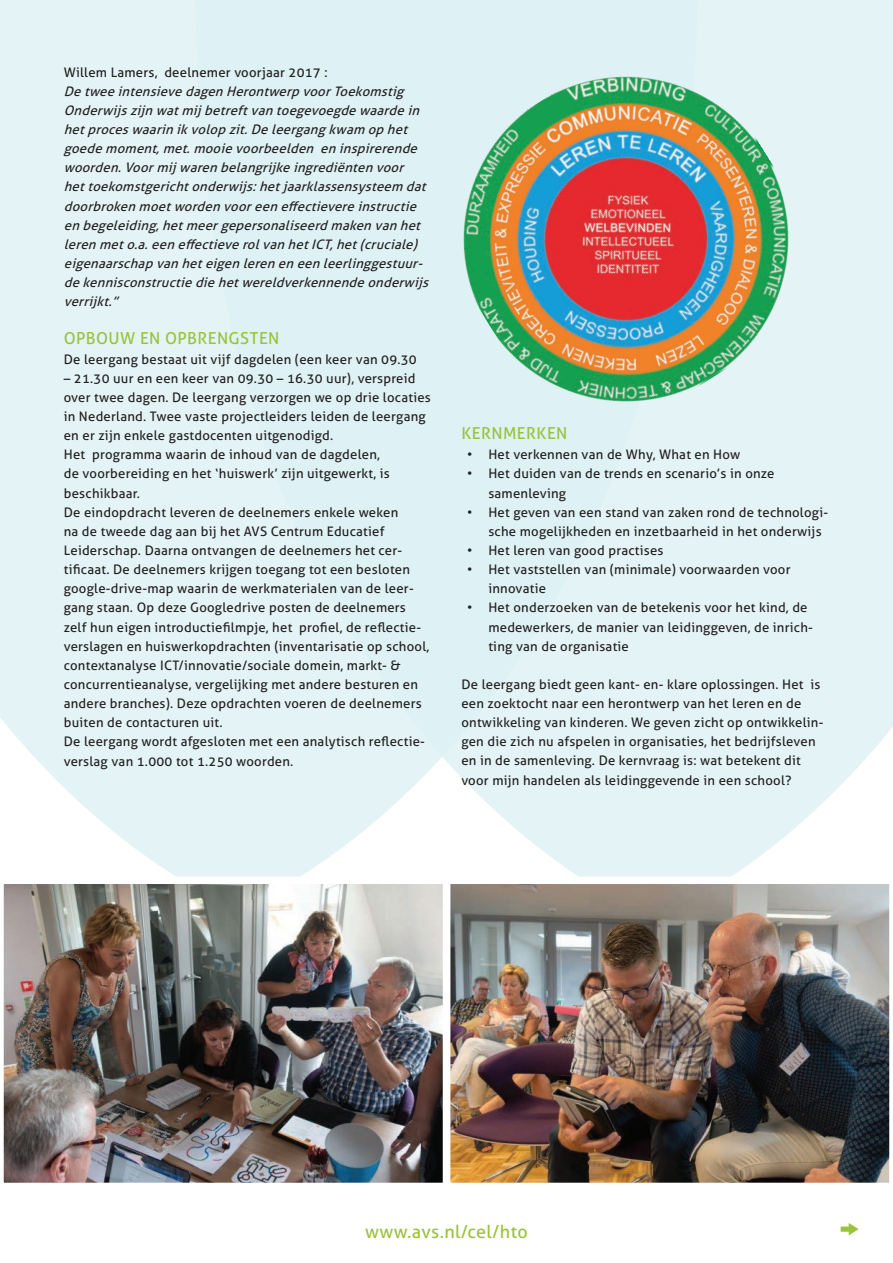
<style>
.page{position:relative;width:893px;height:1263px;background:#fff}
.page>*{position:absolute;margin:0;border:0;box-sizing:border-box;transform-origin:0 0}
.t1{font:22.5px "Zeal";color:#9ac23b}
.t2{font:18px "Aller";letter-spacing:.02em;color:#9ac23b}
.t3{font:16.5px "Aller";letter-spacing:.025em;color:#9ac23b}
.t4{font:13.2px/19.2px "Aller";letter-spacing:.02em;color:#231f20}
.t5{font:italic 13.2px/19.2px "Aller";letter-spacing:-.09em;color:#231f20}
</style>
<div class="page">
<svg style="left:0;top:0;width:196px;height:876px;fill:#e4f4f6"></svg>
<div style="left:196px;top:0;width:697px;height:876px;background:#e4f4f6"></div>
<img style="left:450px;top:876px;width:440px;height:307px">
<img style="left:403px;top:15px;width:448px;height:448px">
<img style="left:3px;top:876px;width:440px;height:307px">
<p class="t4" style="left:64px;top:62px;width:265px">Willem Lamers, deelnemer voorjaar 2017 :</p>
<p class="t5" style="left:64px;top:81px;width:370px">De twee intensieve dagen Herontwerp voorToekomstig Onderwijszij n watmij betreftvan toegevoegde waarde in hetproceswaarin ikvolop zit.De leergang kwam op het goede moment,met.mooie voorbeelden en inspirerende woorden.Voormij waren belangrijke ingrediënten voor hettoekomstgerichtonderwijs:hetjaarklassensysteem dat doorbroken moetworden vooreen effectievere instructie en begeleiding,hetmeergepersonaliseerd maken van het leren meto.a.een effectieve rolvan hetICT,het(cruciale) eigenaarschap van heteigen leren en een leerlinggestuur&shy;de kennisconstructie die hetwereldverkennende onderwijs verrij kt.”</p>
<p class="t3" style="left:64px;top:328px;width:217px">OPBOUW EN opbrengsten</p>
<p class="t4" style="left:64px;top:349px;width:355px">De leergang bestaat uit vijf dagdelen (een keer van 09.30</p>
<p class="t4" style="left:64px;top:368px;width:369px">– 21.30 uur en een keer van 09.30 – 16.30 uur), verspreid over twee dagen. De leergang verzorgen we op drie locaties in N ederland. Twee vaste projectleiders leiden de leergang en er zijn enkele gastdocenten uitgenodigd.<br>Het programma waarin de inhoud van de dagdelen,<br>de voorbereiding en het ‘huiswerk’ zijn uitgewerkt, is beschikbaar.<br>De eindopdracht leveren de deelnemers enkele weken<br>na de tweede dag aan bij het AVS Centrum Educatief Leiderschap. Daarna ontvangen de deelnemers het cer&shy;tificaat. De deelnemers krijgen toegang tot een besloten google-drive-map waarin de werkmaterialen van de leer&shy;gang staan. Op deze Googledrive posten de deelnemers zelf hun eigen introductiefilmpje, het profiel, de reflectie&shy;verslagen en huiswerkopdrachten (inventarisatie op school, contextanalyse I CT/innovatie/sociale domein, markt- &amp; concurrentieanalyse, vergelijking met andere besturen en andere branches). Deze opdrachten voeren de deelnemers buiten de contacturen uit.<br>De leergang wordt afgesloten met een analytisch reflectie&shy;verslag van 1.000 tot 1.250 woorden.</p>
<p class="t3" style="left:461px;top:423px;width:108px">Kernmerken</p>
<p class="t4" style="left:467px;top:445px;width:275px">• Het verkennen van de Why, What en How</p>
<p class="t4" style="left:488px;top:464px;width:288px;text-indent:-21px">• Het duiden van de trends en scenario’s in onze samenleving</p>
<p class="t4" style="left:488px;top:502px;width:341px;text-indent:-21px">• Het geven van een stand van zaken rond de technologi&shy;sche mogelijkheden en inzetbaarheid in het onderwijs</p>
<p class="t4" style="left:467px;top:541px;width:198px">• H et leren van good practises</p>
<p class="t4" style="left:488px;top:560px;width:304px;text-indent:-21px">• Het vaststellen van (minimale) voorwaarden voor innovatie</p>
<p class="t4" style="left:488px;top:598px;width:326px;text-indent:-21px">• Het onderzoeken van de betekenis voor het kind, de medewerkers, de manier van leidinggeven, de inrich&shy;ting van de organisatie</p>
<p class="t4" style="left:461px;top:675px;width:363px">De leergang biedt geen kant- en- klare oplossingen. H et is een zoektocht naar een herontwerp van het leren en de ontwikkeling van kinderen. We geven zicht op ontwikkelin&shy;gen die zich nu afspelen in organisaties, het bedrijfsleven en in de samenleving. De kernvraag is: wat betekent dit voor mijn handelen als leidinggevende in een school?</p>
<h2 class="t2" style="left:365px;top:1220px;width:164px">www.avs.nl/cel/hto</h2>
<h1 class="t1" style="left:839px;top:1217px;width:24px">k</h1>
</div>
